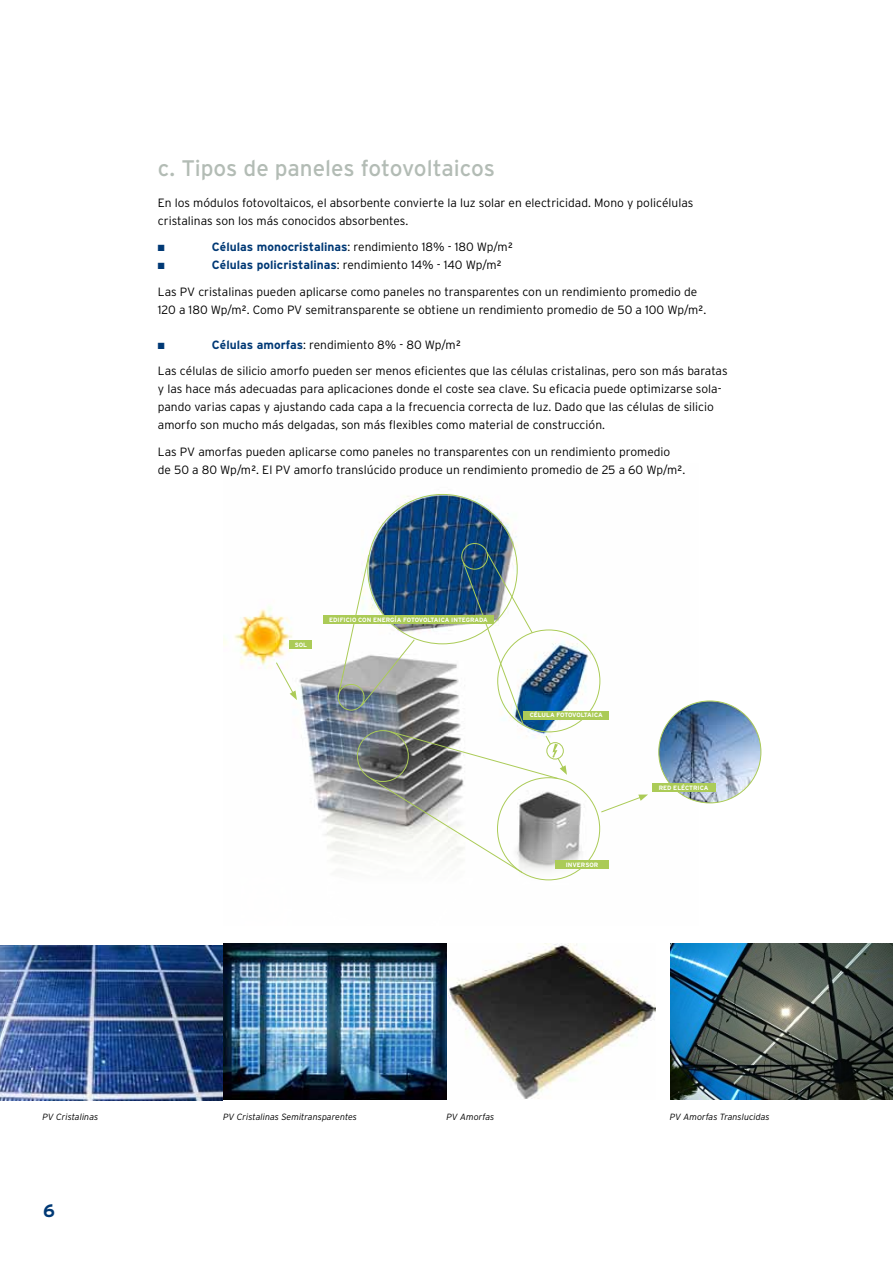
<style>
.page{position:relative;width:893px;height:1263px;background:#fff}
.page>*{position:absolute;margin:0;border:0;box-sizing:border-box;transform-origin:0 0}
.t1{font:22.5px "Interstate Rey";letter-spacing:-.005em;color:#b3bcb5}
.t2{font:700 18px "Interstate Rey";color:#003975}
.t3{font:300 12px/18px "Interstate Rey";color:#000}
.t4{font:italic 300 9px "Interstate Rey";color:#000}
.t5{font:9px "Zapf Dingbats ITC";color:#003975}
.t6{font:700 6.15px "Interstate Rey";color:#fff}
.t7{font:700 6.15px "Interstate Rey";letter-spacing:-.025em;color:#fff}
.s1{font-weight:700;color:#003975}
</style>
<div class="page">
<img style="left:223px;top:493px;width:476px;height:388px">
<div style="left:462px;top:543px;width:26px;height:26px;border:1px solid #abcb57;border-radius:50%"></div>
<svg style="left:276px;top:662px;width:21px;height:38px"></svg>
<div style="left:290px;top:640px;width:22px;height:8px;background:#abcb57"></div>
<div style="left:524px;top:711px;width:85px;height:8px;background:#abcb57"></div>
<svg style="left:337px;top:552px;width:230px;height:321px"></svg>
<div style="left:555px;top:860px;width:54px;height:8px;background:#abcb57"></div>
<div style="left:323px;top:616px;width:171px;height:8px;background:#abcb57"></div>
<img style="left:0;top:945px;width:222px;height:155px">
<img style="left:224px;top:943px;width:431px;height:157px">
<img style="left:671px;top:944px;width:222px;height:155px">
<svg style="left:601px;top:794px;width:47px;height:19px"></svg>
<img style="left:659px;top:701px;width:102px;height:102px;border-radius:51px">
<div style="left:652px;top:783px;width:63px;height:8px;background:#abcb57"></div>
<h1 class="t1" style="left:158px;top:154px;width:339px">c. Tipos de paneles fotovoltaicos</h1>
<p class="t3" style="left:158px;top:193px;width:537px">En los módulos fotovoltaicos, el absorbente convierte la luz solar en electricidad. Mono y policélulas cristalinas son los más conocidos absorbentes.</p>
<p class="t5" style="left:158px;top:244px;width:8px">■</p>
<p class="t3" style="left:212px;top:238px;width:302px"><span class="s1">Células monocristalinas</span>: rendimiento 18% - 180 Wp/m²</p>
<p class="t5" style="left:158px;top:262px;width:8px">■</p>
<p class="t3" style="left:212px;top:256px;width:291px"><span class="s1">Células policristalinas</span>: rendimiento 14% - 140 Wp/m²</p>
<p class="t3" style="left:158px;top:282px;width:550px">Las PV cristalinas pueden aplicarse como paneles no transparentes con un rendimiento promedio de<br>120 a 180 Wp/m². Como PV semitransparente se obtiene un rendimiento promedio de 50 a 100 Wp/m².</p>
<p class="t5" style="left:158px;top:341px;width:8px">■</p>
<p class="t3" style="left:212px;top:335px;width:250px"><span class="s1">Células amorfas</span>: rendimiento 8% - 80 Wp/m²</p>
<p class="t3" style="left:158px;top:362px;width:571px">Las células de silicio amorfo pueden ser menos eficientes que las células cristalinas, pero son más baratas y las hace más adecuadas para aplicaciones donde el coste sea clave. Su eficacia puede optimizarse sola&shy;pando varias capas y ajustando cada capa a la frecuencia correcta de luz. Dado que las células de silicio amorfo son mucho más delgadas, son más flexibles como material de construcción.</p>
<p class="t3" style="left:158px;top:442px;width:529px">Las PV amorfas pueden aplicarse como paneles no transparentes con un rendimiento promedio de 50 a 80 Wp/m². El PV amorfo translúcido produce un rendimiento promedio de 25 a 60 Wp/m².</p>
<p class="t6" style="left:295px;top:641px;width:14px">SOL</p>
<p class="t6" style="left:329px;top:616px;width:160px">EDIFICIO CON ENERGÍA FOTOVOLTAICA INTEGRADA</p>
<p class="t7" style="left:530px;top:711px;width:74px">CÉLULA FOTOVOLTAICA</p>
<p class="t6" style="left:566px;top:861px;width:34px">INVERSOR</p>
<p class="t6" style="left:659px;top:784px;width:51px">RED ELÉCTRICA</p>
<p class="t4" style="left:43px;top:1111px;width:57px">PV Cristalinas</p>
<p class="t4" style="left:223px;top:1111px;width:135px">PV Cristalinas Semitransparentes</p>
<p class="t4" style="left:446px;top:1111px;width:49px">PV Amorfas</p>
<p class="t4" style="left:670px;top:1111px;width:102px">PV Amorfas Translucidas</p>
<h2 class="t2" style="left:43px;top:1200px;width:13px">6</h2>
</div>
